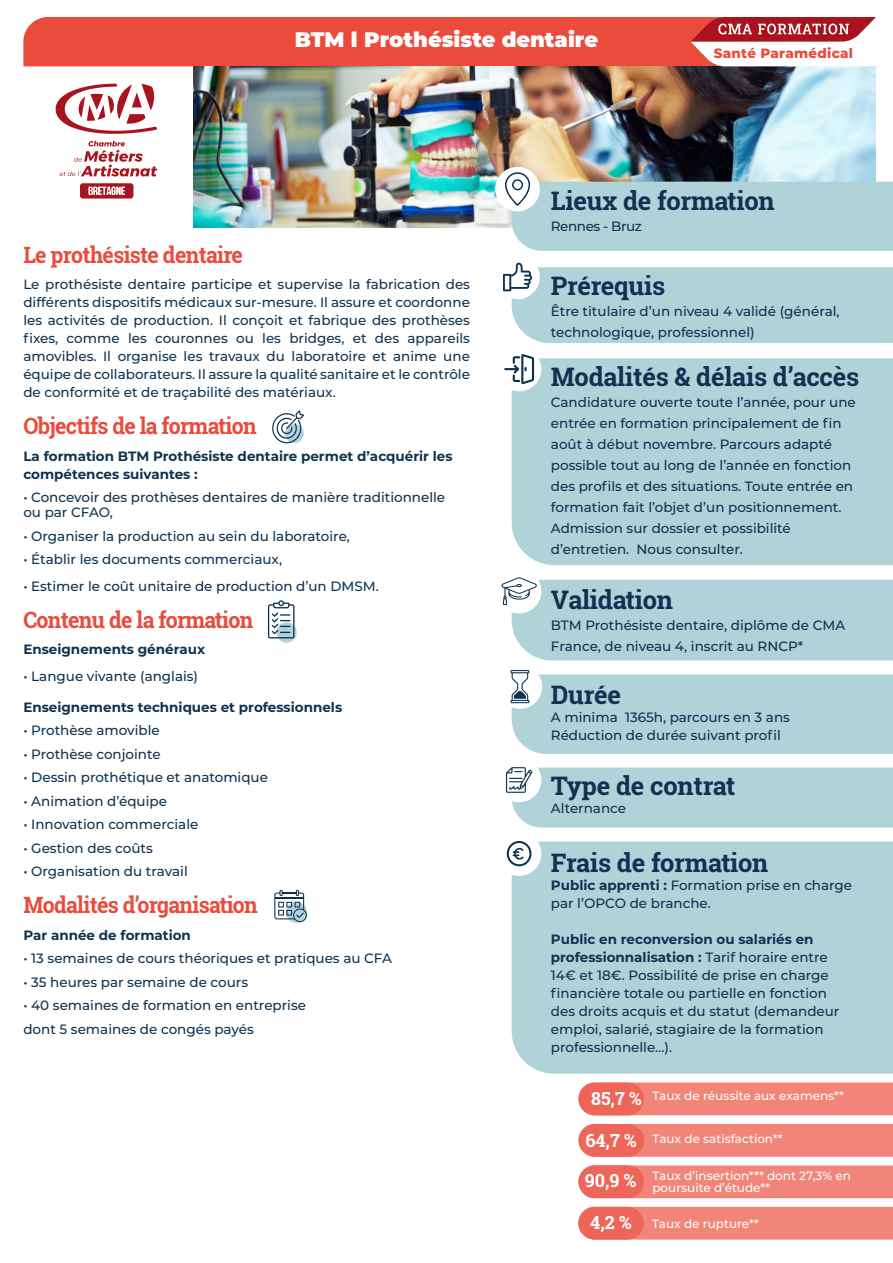
<style>
.page{position:relative;width:893px;height:1263px;background:#fff}
.page>*{position:absolute;margin:0;border:0;box-sizing:border-box;transform-origin:0 0}
.t1{font:700 25.5px "Roboto Slab";letter-spacing:-.01em;color:#0f3250}
.t2{font:700 22.5px "Roboto Slab";letter-spacing:-.03em;color:#ea4b3c;scale:.95 1}
.t3{font:900 21px "Montserrat";color:#fff}
.t4{font:500 13.5px/18px "Montserrat";color:#0f3250}
.t5{font:700 13.5px/18px "Montserrat";color:#0f3250}
.t6{font:800 13.5px "Montserrat";letter-spacing:.02em;color:#ea4b3c}
.t7{font:500 13.5px "Montserrat";letter-spacing:-.03em;color:#0f3250}
.t8{font:500 12px/12px "Montserrat";color:#fff}
.s1{font-weight:700}
.s2{font-family:"Roboto Slab";font-weight:700;font-size:18px}
</style>
<div class="page">
<div style="left:579px;top:1165px;width:314px;height:33px;background:#f1857a"></div>
<div style="left:578px;top:1165px;width:66px;height:33px;background:#ed6659;border-radius:16px"></div>
<div style="left:578px;top:1124px;width:315px;height:33px;background:#f1857a"></div>
<div style="left:579px;top:1124px;width:65px;height:33px;background:#ed6659;border-radius:16px"></div>
<div style="left:581px;top:1082px;width:312px;height:33px;background:#f1857a"></div>
<div style="left:578px;top:1083px;width:66px;height:32px;background:#ed6659;border-radius:16px"></div>
<div style="left:578px;top:1207px;width:315px;height:32px;background:#f1857a"></div>
<div style="left:578px;top:1207px;width:66px;height:32px;background:#ed6659;border-radius:16px"></div>
<img style="left:193px;top:67px;width:683px;height:160px">
<svg style="left:272px;top:410px;width:32px;height:33px"></svg>
<svg style="left:274px;top:890px;width:33px;height:32px"></svg>
<svg style="left:276px;top:622px;width:21px;height:21px"></svg>
<svg style="left:268px;top:600px;width:26px;height:38px"></svg>
<svg style="left:56px;top:84px;width:101px;height:50px"></svg>
<svg style="left:59px;top:141px;width:98px;height:36px"></svg>
<svg style="left:80px;top:183px;width:53px;height:16px"></svg>
<svg style="left:501px;top:577px;width:392px;height:83px;background:#b6d5dc"></svg>
<svg style="left:510px;top:670px;width:383px;height:84px;background:#b6d4db"></svg>
<svg style="left:506px;top:767px;width:387px;height:60px;background:#b3d3da"></svg>
<div style="left:512px;top:841px;width:381px;height:233px;background:#b0d2d9"></div>
<div style="left:497px;top:831px;width:44px;height:45px;background:#fff;border-radius:50%"></div>
<svg style="left:507px;top:841px;width:24px;height:25px"></svg>
<div style="left:512px;top:358px;width:381px;height:207px;background:#b0d2d9"></div>
<div style="left:497px;top:347px;width:44px;height:44px;background:#fff;border-radius:50%"></div>
<svg style="left:504px;top:354px;width:30px;height:30px"></svg>
<svg style="left:503px;top:262px;width:390px;height:81px;background:#b7d5dc"></svg>
<div style="left:495px;top:167px;width:45px;height:44px;background:#fff;border-radius:50%"></div>
<svg style="left:505px;top:172px;width:388px;height:79px;background:#b0ced4"></svg>
<svg style="left:23px;top:17px;width:853px;height:49px;background:#e75c51"></svg>
<h3 class="t3" style="left:295px;top:24px;width:305px">BTM l Prothésiste dentaire</h3>
<p class="t6" style="left:714px;top:44px;width:141px">Santé Paramédical</p>
<h2 class="t2" style="left:23px;top:239px;width:233px">Le prothésiste dentaire</h2>
<p class="t4" style="left:23px;top:275px;width:448px;text-align:justify">Le prothésiste dentaire participe et supervise la fabrication des différents dispositifs médicaux sur-mesure. Il assure et coordonne les activités de production. Il conçoit et fabrique des prothèses fixes, comme les couronnes ou les bridges, et des appareils amovibles. Il organise les travaux du laboratoire et anime une équipe de collaborateurs. Il assure la qualité sanitaire et le contrôle de conformité et de traçabilité des matériaux.</p>
<h2 class="t2" style="left:23px;top:411px;width:247px">Objectifs de la formation</h2>
<p class="t5" style="left:23px;top:446px;width:431px">La formation BTM Prothésiste dentaire permet d’acquérir les compétences suivantes :</p>
<p class="t4" style="left:23px;top:489px;width:423px;line-height:15px">• Concevoir des prothèses dentaires de manière traditionnelle ou par CFAO,</p>
<p class="t4" style="left:23px;top:526px;width:328px">• Organiser la production au sein du laboratoire,</p>
<p class="t4" style="left:23px;top:550px;width:260px">• Établir les documents commerciaux,</p>
<p class="t4" style="left:23px;top:576px;width:357px">• Estimer le coût unitaire de production d’un DMSM.</p>
<h2 class="t2" style="left:23px;top:604px;width:244px">Contenu de la formation</h2>
<p class="t5" style="left:23px;top:640px;width:183px">Enseignements généraux</p>
<p class="t4" style="left:23px;top:666px;width:176px">• Langue vivante (anglais)</p>
<p class="t5" style="left:23px;top:697px;width:320px">Enseignements techniques et professionnels</p>
<p class="t4" style="left:23px;top:721px;width:138px">• Prothèse amovible</p>
<p class="t4" style="left:23px;top:744px;width:139px">• Prothèse conjointe</p>
<p class="t4" style="left:23px;top:768px;width:246px">• Dessin prothétique et anatomique</p>
<p class="t4" style="left:23px;top:791px;width:145px">• Animation d’équipe</p>
<p class="t4" style="left:23px;top:815px;width:176px">• Innovation commerciale</p>
<p class="t4" style="left:23px;top:838px;width:131px">• Gestion des coûts</p>
<p class="t4" style="left:23px;top:862px;width:166px">• Organisation du travail</p>
<h2 class="t2" style="left:23px;top:890px;width:248px">Modalités d’organisation</h2>
<p class="t5" style="left:23px;top:925px;width:169px">Par année de formation</p>
<p class="t4" style="left:23px;top:949px;width:370px">• 13 semaines de cours théoriques et pratiques au CFA</p>
<p class="t4" style="left:23px;top:972px;width:226px">• 35 heures par semaine de cours</p>
<p class="t4" style="left:23px;top:993px;width:284px;line-height:23.5px">• 40 semaines de formation en entreprise dont 5 semaines de congés payés</p>
<h1 class="t1" style="left:551px;top:183px;width:225px">Lieux de formation</h1>
<p class="t7" style="left:551px;top:217px;width:93px">Rennes - Bruz</p>
<h1 class="t1" style="left:551px;top:268px;width:116px">Prérequis</h1>
<p class="t4" style="left:551px;top:300px;width:290px;line-height:21px">Être titulaire d’un niveau 4 validé (général, technologique, professionnel)</p>
<h1 class="t1" style="left:551px;top:359px;width:310px">Modalités &amp; délais d’accès</h1>
<p class="t4" style="left:551px;top:391px;width:306px;line-height:21px">Candidature ouverte toute l’année, pour une entrée en formation principalement de fin août à début novembre. Parcours adapté possible tout au long de l’année en fonction des profils et des situations. Toute entrée en formation fait l’objet d’un positionnement.<br>Admission sur dossier et possibilité d’entretien. Nous consulter.</p>
<h1 class="t1" style="left:551px;top:582px;width:124px">Validation</h1>
<p class="t4" style="left:551px;top:614px;width:296px;line-height:21px">BTM Prothésiste dentaire, diplôme de CMA<br>France, de niveau 4, inscrit au RNCP*</p>
<h1 class="t1" style="left:551px;top:677px;width:72px">Durée</h1>
<p class="t4" style="left:551px;top:707px;width:241px">A minima 1365h, parcours en 3 ans<br>Réduction de durée suivant profil</p>
<h1 class="t1" style="left:551px;top:768px;width:186px">Type de contrat</h1>
<p class="t4" style="left:551px;top:798px;width:77px">Alternance</p>
<h1 class="t1" style="left:551px;top:845px;width:219px">Frais de formation</h1>
<p class="t4" style="left:551px;top:876px;width:303px"><span class="s1">Public apprenti :</span> Formation prise en charge par l’OPCO de branche.</p>
<p class="t4" style="left:551px;top:930px;width:290px"><span class="s1">Public en reconversion ou salariés en professionnalisation :</span> Tarif horaire entre 14€ et 18€. Possibilité de prise en charge financière totale ou partielle en fonction des droits acquis et du statut (demandeur emploi, salarié, stagiaire de la formation professionnelle…).</p>
<p class="t8" style="left:591px;top:1089px;width:254px"><span class="s2">85,7 %</span> Taux de réussite aux examens**</p>
<p class="t8" style="left:585px;top:1132px;width:199px"><span class="s2">64,7 %</span> Taux de satisfaction**</p>
<p class="t8" style="left:585px;top:1169px;width:268px;text-indent:68px">Taux d’insertion*** dont 27,3% en<br><sup>90,9</sup> <sup>%</sup> poursuite d’étude**</p>
<p class="t8" style="left:590px;top:1217px;width:170px"><span class="s2">4,2 %</span> Taux de rupture**</p>
</div>
